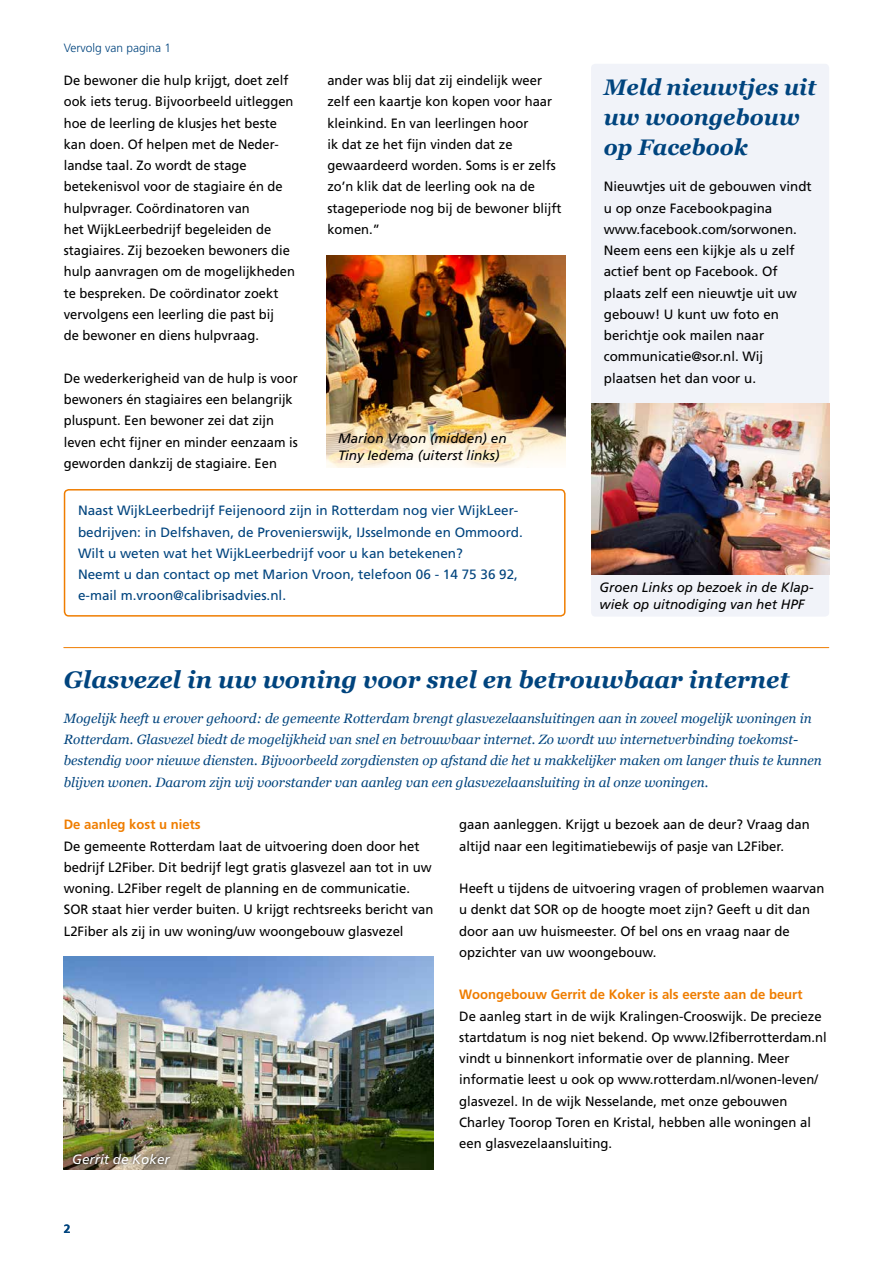
<style>
.page{position:relative;width:893px;height:1263px;background:#fff}
.page>*{position:absolute;margin:0;border:0;box-sizing:border-box;transform-origin:0 0}
.t1{font:italic 700 24px "Georgia";color:#00447e}
.t2{font:italic 700 22.5px/30px "Georgia";color:#00447e}
.t3{font:13.5px/21.3px "Frutiger LT Std";color:#000}
.t4{font:13.5px/21.3px "Frutiger LT Std";color:#000;scale:.96 1}
.t5{font:italic 13.5px/21.3px "Georgia";color:#00447e}
.t6{font:13.5px/21.3px "Frutiger LT Std";color:#00447e}
.t7{font:italic 13.5px/16.5px "Frutiger LT Std";color:#000}
.t8{font:700 13.5px "Frutiger LT Std";color:#ef7d00}
.t9{font:italic 13.5px "Frutiger LT Std";color:#fff}
.t10{font:300 12px "Frutiger LT Std";color:#00447e}
.t11{font:700 12px "Frutiger LT Std";color:#00447e}
</style>
<div class="page">
<div style="left:64px;top:489px;width:502px;height:128px;border:2px solid #ef7d00;border-radius:4px"></div>
<img style="left:64px;top:957px;width:370px;height:212px">
<div style="left:70px;top:1150px;width:103px;height:17px;background:#000;opacity:.75"></div>
<div style="left:591px;top:64px;width:238px;height:553px;background:#f1f3f9;border-radius:4px"></div>
<img style="left:591px;top:404px;width:238px;height:170px">
<hr style="left:64px;top:647px;width:765px;height:1px;background:#ef7d00">
<img style="left:326px;top:255px;width:240px;height:213px">
<p class="t10" style="left:64px;top:41px;width:109px">Vervolg van pagina 1</p>
<p class="t4" style="left:64px;top:70px;width:242px">De bewoner die hulp krijgt, doet zelf ook iets terug. Bijvoorbeeld uitleggen hoe de leerling de klusjes het beste kan doen. Of helpen met de Neder&shy;landse taal. Zo wordt de stage betekenisvol voor de stagiaire én de hulpvrager. Coördinatoren van<br>het WijkLeerbedrijf begeleiden de stagiaires. Zij bezoeken bewoners die hulp aanvragen om de mogelijkheden te bespreken. De coördinator zoekt vervolgens een leerling die past bij<br>de bewoner en diens hulpvraag.</p>
<p class="t4" style="left:64px;top:367px;width:245px">De wederkerigheid van de hulp is voor bewoners én stagiaires een belangrijk pluspunt. Een bewoner zei dat zijn leven echt fijner en minder eenzaam is geworden dankzij de stagiaire. Een</p>
<p class="t4" style="left:327px;top:70px;width:245px">ander was blij dat zij eindelijk weer zelf een kaartje kon kopen voor haar kleinkind. En van leerlingen hoor<br>ik dat ze het fijn vinden dat ze gewaardeerd worden. Soms is er zelfs zo’n klik dat de leerling ook na de stageperiode nog bij de bewoner blijft komen.”</p>
<p class="t7" style="left:338px;top:430px;width:170px">Marion Vroon (midden) en<br>Tiny Iedema (uiterst links)</p>
<p class="t6" style="left:78px;top:500px;width:446px">Naast WijkLeerbedrijf Feijenoord zijn in Rotterdam nog vier WijkLeer&shy;bedrijven: in Delfshaven, de Provenierswijk, IJsselmonde en Ommoord.<br>Wilt u weten wat het WijkLeerbedrijf voor u kan betekenen?<br>Neemt u dan contact op met Marion Vroon, telefoon 06 - 14 75 36 92, e-mail m.vroon@calibrisadvies.nl.</p>
<h2 class="t2" style="left:604px;top:71px;width:214px">Meld nieuwtjes uit uw woongebouw op Facebook</h2>
<p class="t3" style="left:604px;top:176px;width:209px">Nieuwtjes uit de gebouwen vindt u op onze Facebookpagina www.facebook.com/sorwonen.<br>Neem eens een kijkje als u zelf actief bent op Facebook. Of plaats zelf een nieuwtje uit uw gebouw! U kunt uw foto en berichtje ook mailen naar communicatie@sor.nl. Wij plaatsen het dan voor u.</p>
<p class="t7" style="left:600px;top:579px;width:215px">Groen Links op bezoek in de Klap&shy;wiek op uitnodiging van het HPF</p>
<h1 class="t1" style="left:64px;top:662px;width:727px">Glasvezel in uw woning voor snel en betrouwbaar internet</h1>
<p class="t5" style="left:64px;top:707px;width:760px">Mogelijk heeft u erover gehoord: de gemeente Rotterdam brengt glasvezelaansluitingen aan in zoveel mogelijk woningen in Rotterdam. Glasvezel biedt de mogelijkheid van snel en betrouwbaar internet. Zo wordt uw internetverbinding toekomst&shy;bestendig voor nieuwe diensten. Bijvoorbeeld zorgdiensten op afstand die het u makkelijker maken om langer thuis te kunnen blijven wonen. Daarom zijn wij voorstander van aanleg van een glasvezelaansluiting in al onze woningen.</p>
<p class="t8" style="left:64px;top:817px;width:138px">De aanleg kost u niets</p>
<p class="t3" style="left:64px;top:835px;width:371px">De gemeente Rotterdam laat de uitvoering doen door het bedrijf L2Fiber. Dit bedrijf legt gratis glasvezel aan tot in uw woning. L2Fiber regelt de planning en de communicatie.<br>SOR staat hier verder buiten. U krijgt rechtsreeks bericht van L2Fiber als zij in uw woning/uw woongebouw glasvezel</p>
<p class="t3" style="left:459px;top:814px;width:352px">gaan aanleggen. Krijgt u bezoek aan de deur? Vraag dan altijd naar een legitimatiebewijs of pasje van L2Fiber.</p>
<p class="t3" style="left:459px;top:878px;width:367px">Heeft u tijdens de uitvoering vragen of problemen waarvan u denkt dat SOR op de hoogte moet zijn? Geeft u dit dan door aan uw huismeester. Of bel ons en vraag naar de opzichter van uw woongebouw.</p>
<p class="t8" style="left:459px;top:987px;width:345px">Woongebouw Gerrit de Koker is als eerste aan de beurt</p>
<p class="t3" style="left:459px;top:1005px;width:369px">De aanleg start in de wijk Kralingen-Crooswijk. De precieze startdatum is nog niet bekend. Op www.l2fiberrotterdam.nl vindt u binnenkort informatie over de planning. Meer informatie leest u ook op www.rotterdam.nl/wonen-leven/ glasvezel. In de wijk Nesselande, met onze gebouwen Charley Toorop Toren en Kristal, hebben alle woningen al een glasvezelaansluiting.</p>
<p class="t9" style="left:72px;top:1151px;width:99px">Gerrit de Koker</p>
<p class="t11" style="left:64px;top:1222px;width:8px">2</p>
</div>
